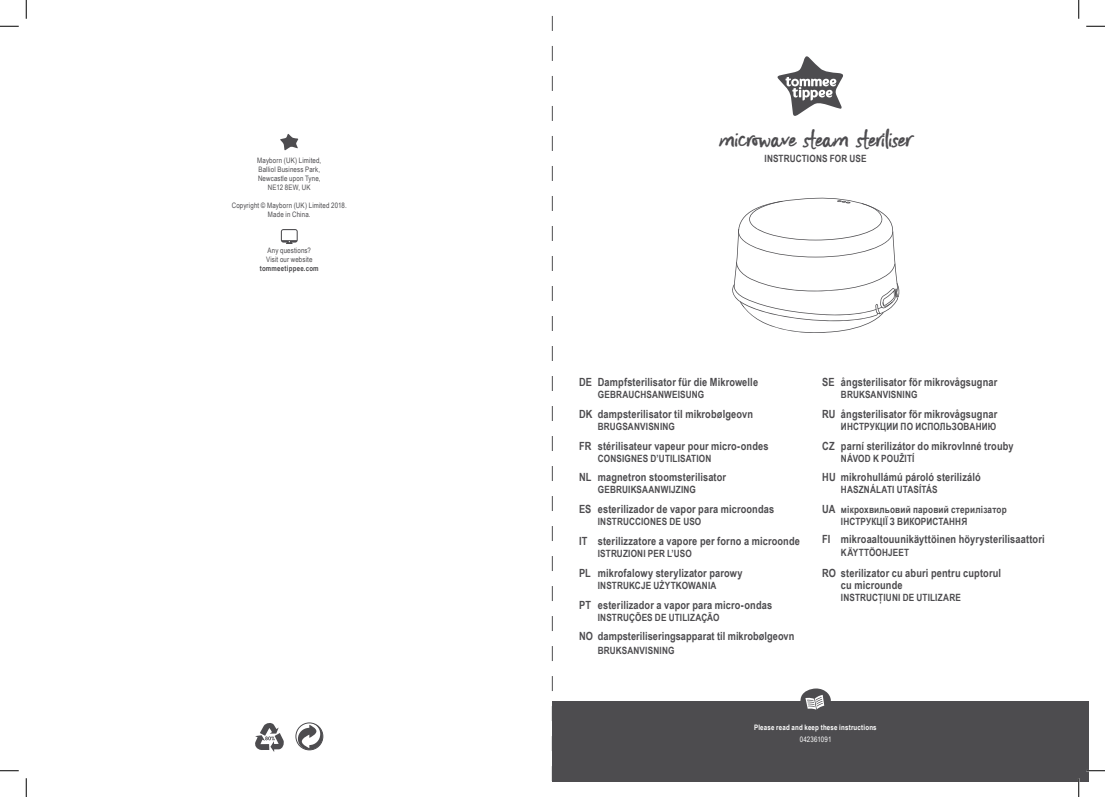
<style>
.page{position:relative;width:1105px;height:797px;background:#fff}
.page>*{position:absolute;margin:0;border:0;box-sizing:border-box;transform-origin:0 0}
.t1{font:37.5px "outbound TT";letter-spacing:-.01em;color:#4d4c4f}
.t2{font:700 11.25px/12px "Arial Narrow";letter-spacing:.01em;color:#4d4c4f}
.t3{font:700 10px/12px "Arial Narrow";letter-spacing:.015em;color:#4d4c4f}
.t4{font:7.5px "Arial Narrow";letter-spacing:.02em;color:#4d4c4f}
.t5{font:700 7.5px "Arial Narrow";letter-spacing:.025em;color:#fff}
.t6{font:700 7.5px "Arial Narrow";letter-spacing:.03em;color:#4d4c4f}
.t7{font:7.5px "Arial Narrow";letter-spacing:.015em;color:#fff}
.s1{font-size:11.25px}
</style>
<div class="page">
<svg style="left:777px;top:56px;width:66px;height:60px"></svg>
<svg style="left:552px;top:16px;width:1px;height:675px"></svg>
<div style="left:552px;top:701px;width:537px;height:80px;background:#4d4c4f"></div>
<svg style="left:732px;top:197px;width:168px;height:136px"></svg>
<svg style="left:800px;top:688px;width:31px;height:22px"></svg>
<svg style="left:281px;top:229px;width:17px;height:15px"></svg>
<svg style="left:280px;top:134px;width:18px;height:16px"></svg>
<svg style="left:255px;top:723px;width:29px;height:29px"></svg>
<div style="left:295px;top:722px;width:28px;height:28px;border:1px solid #4d4c4f;border-radius:50%"></div>
<svg style="left:298px;top:723px;width:25px;height:26px"></svg>
<svg style="left:0;top:25px;width:19px;height:2px"></svg>
<svg style="left:1086px;top:25px;width:19px;height:2px"></svg>
<svg style="left:0;top:770px;width:19px;height:1px"></svg>
<svg style="left:1086px;top:770px;width:19px;height:1px"></svg>
<svg style="left:25px;top:0;width:2px;height:19px"></svg>
<svg style="left:25px;top:778px;width:2px;height:19px"></svg>
<svg style="left:1078px;top:0;width:1px;height:19px"></svg>
<svg style="left:1078px;top:778px;width:1px;height:19px"></svg>
<p class="t4" style="left:257px;top:155px;width:66px">Mayborn (UK) Limited,</p>
<p class="t4" style="left:258px;top:164px;width:63px">Balliol Business Park,</p>
<p class="t4" style="left:258px;top:173px;width:64px">Newcastle upon Tyne,</p>
<p class="t4" style="left:268px;top:182px;width:44px">NE12 8EW, UK</p>
<p class="t4" style="left:232px;top:200px;width:117px">Copyright © Mayborn (UK) Limited 2018.</p>
<p class="t4" style="left:268px;top:209px;width:44px">Made in China.</p>
<p class="t4" style="left:268px;top:245px;width:45px">Any questions?</p>
<p class="t4" style="left:266px;top:254px;width:48px">Visit our website</p>
<p class="t6" style="left:260px;top:263px;width:60px">tommeetippee.com</p>
<p class="t1" style="left:719px;top:120px;width:194px">microwave steam steriliser</p>
<p class="t3" style="left:764px;top:152px;width:104px">INSTRUCTIONS FOR USE</p>
<p class="t2" style="left:579px;top:375px;width:181px">DE Dampfsterilisator für die Mikrowelle</p>
<p class="t3" style="left:598px;top:388px;width:108px">GEBRAUCHSANWEISUNG</p>
<p class="t2" style="left:579px;top:407px;width:175px">DK dampsterilisator til mikrobølgeovn</p>
<p class="t3" style="left:598px;top:420px;width:79px">BRUGSANVISNING</p>
<p class="t2" style="left:579px;top:439px;width:191px">FR stérilisateur vapeur pour micro-ondes</p>
<p class="t3" style="left:598px;top:451px;width:115px">CONSIGNES D’UTILISATION</p>
<p class="t2" style="left:579px;top:471px;width:149px">NL magnetron stoomsterilisator</p>
<p class="t3" style="left:598px;top:483px;width:100px">GEBRUIKSAANWIJZING</p>
<p class="t2" style="left:579px;top:502px;width:197px">ES esterilizador de vapor para microondas</p>
<p class="t3" style="left:598px;top:515px;width:105px">INSTRUCCIONES DE USO</p>
<p class="t2" style="left:579px;top:534px;width:222px">IT sterilizzatore a vapore per forno a microonde</p>
<p class="t3" style="left:598px;top:547px;width:95px">ISTRUZIONI PER L’USO</p>
<p class="t2" style="left:579px;top:566px;width:165px">PL mikrofalowy sterylizator parowy</p>
<p class="t3" style="left:598px;top:578px;width:120px">INSTRUKCJE UŻYTKOWANIA</p>
<p class="t2" style="left:579px;top:598px;width:195px">PT esterilizador a vapor para micro-ondas</p>
<p class="t3" style="left:598px;top:610px;width:123px">INSTRUÇÕES DE UTILIZAÇÃO</p>
<p class="t2" style="left:579px;top:629px;width:217px">NO dampsteriliseringsapparat til mikrobølgeovn</p>
<p class="t3" style="left:598px;top:643px;width:78px">BRUKSANVISNING</p>
<p class="t2" style="left:822px;top:375px;width:177px">SE ångsterilisator för mikrovågsugnar</p>
<p class="t3" style="left:841px;top:388px;width:78px">BRUKSANVISNING</p>
<p class="t2" style="left:822px;top:407px;width:177px">RU ångsterilisator för mikrovågsugnar</p>
<p class="t3" style="left:841px;top:420px;width:157px">ИНСТРУКЦИИ ПО ИСПОЛЬЗОВАНИЮ</p>
<p class="t2" style="left:822px;top:439px;width:193px">CZ parní sterilizátor do mikrovlnné trouby</p>
<p class="t3" style="left:841px;top:451px;width:75px">NÁVOD K POUŽITÍ</p>
<p class="t2" style="left:822px;top:471px;width:160px">HU mikrohullámú pároló sterilizáló</p>
<p class="t3" style="left:841px;top:483px;width:98px">HASZNÁLATI UTASÍTÁS</p>
<p class="t3" style="left:841px;top:503px;width:167px;text-indent:-19px"><span class="s1">UA</span> мікрохвильовий паровий стерилізатор<br>ІНСТРУКЦІЇ З ВИКОРИСТАННЯ</p>
<p class="t2" style="left:822px;top:533px;width:224px">FI mikroaaltouunikäyttöinen höyrysterilisaattori</p>
<p class="t3" style="left:841px;top:545px;width:70px">KÄYTTÖOHJEET</p>
<p class="t2" style="left:841px;top:566px;width:162px;text-indent:-19px">RO sterilizator cu aburi pentru cuptorul cu microunde</p>
<p class="t3" style="left:841px;top:590px;width:121px">INSTRUCȚIUNI DE UTILIZARE</p>
<p class="t5" style="left:754px;top:721px;width:124px">Please read and keep these instructions</p>
<p class="t7" style="left:800px;top:734px;width:33px">042361091</p>
</div>
